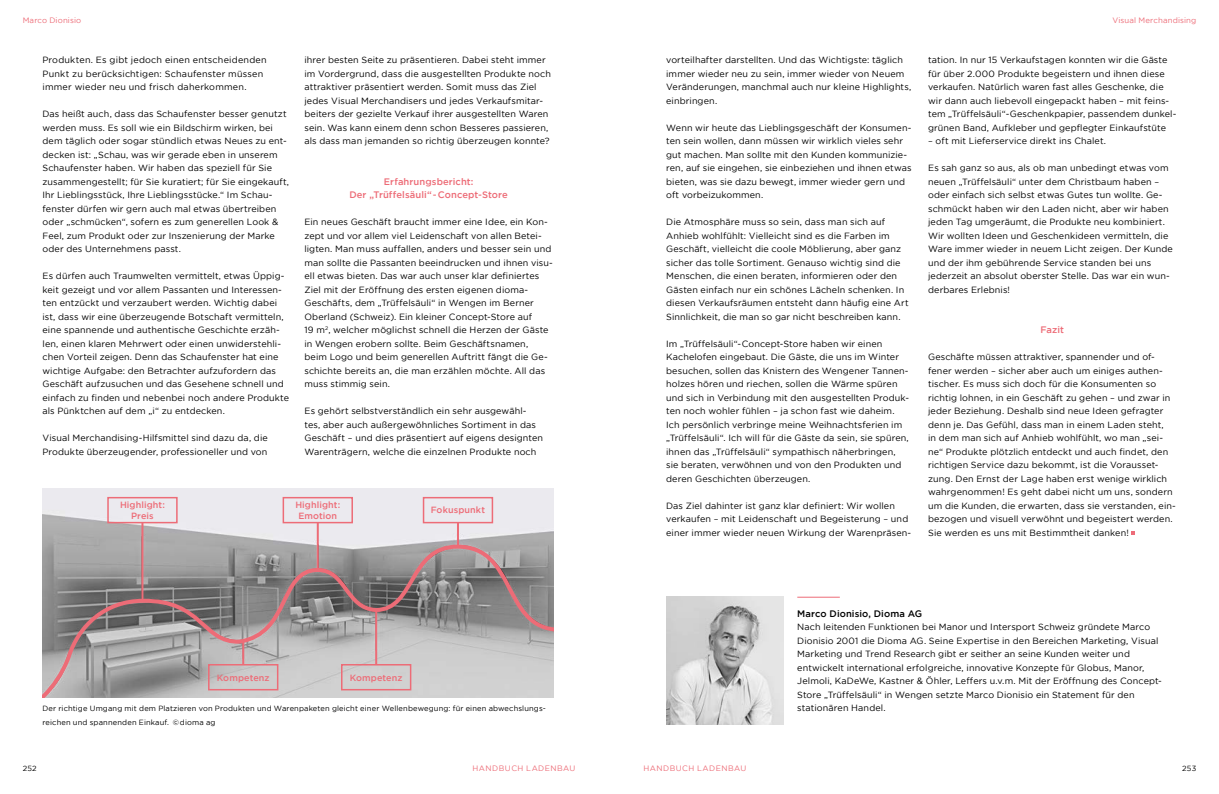
<style>
.page{position:relative;width:1219px;height:794px;background:#fff}
.page>*{position:absolute;margin:0;border:0;box-sizing:border-box;transform-origin:0 0}
.t1{font:500 9.4px/13.5px "Gotham";letter-spacing:.01em;color:#ed6c77;text-align:center}
.t2{font:500 9.4px "Gotham";letter-spacing:.01em;color:#000}
.t3{font:9px/13.5px "Gotham";letter-spacing:.015em;color:#000}
.t4{font:500 9px/10.5px "Gotham";letter-spacing:.01em;color:#ed6c77;text-align:center}
.t5{font:7.8px "Gotham";letter-spacing:.06em;color:#ed6c77}
.t6{font:7.8px "Gotham";letter-spacing:.025em;color:#ed6c77}
.t7{font:7.5px/13.5px "Gotham";letter-spacing:.02em;color:#000}
</style>
<div class="page">
<img style="left:43px;top:489px;width:510px;height:54px">
<img style="left:666px;top:597px;width:118px;height:128px">
<hr style="left:797px;top:597px;width:43px;height:1px;background:#ed6c77">
<hr style="left:317px;top:523px;width:2px;height:46px;background:#ed6c77">
<hr style="left:141px;top:523px;width:2px;height:77px;background:#ed6c77">
<hr style="left:457px;top:523px;width:2px;height:24px;background:#ed6c77">
<svg style="left:43px;top:543px;width:510px;height:154px"></svg>
<div style="left:107px;top:497px;width:71px;height:26px;border:2px solid #ed6c77"></div>
<div style="left:283px;top:497px;width:70px;height:26px;border:2px solid #ed6c77"></div>
<div style="left:423px;top:497px;width:70px;height:26px;border:2px solid #ed6c77"></div>
<hr style="left:375px;top:611px;width:2px;height:53px;background:#ed6c77">
<div style="left:341px;top:664px;width:70px;height:26px;border:2px solid #ed6c77"></div>
<hr style="left:242px;top:642px;width:2px;height:22px;background:#ed6c77">
<div style="left:208px;top:664px;width:70px;height:26px;border:2px solid #ed6c77"></div>
<p class="t6" style="left:23px;top:17px;width:60px">Marco Dionisio</p>
<p class="t6" style="left:1112px;top:17px;width:86px">Visual Merchandising</p>
<p class="t3" style="left:43px;top:54px;width:226px">Produkten. Es gibt jedoch einen entscheidenden<br>Punkt zu berücksichtigen: Schaufenster müssen immer wieder neu und frisch daherkommen.</p>
<p class="t3" style="left:43px;top:108px;width:248px">Das heißt auch, dass das Schaufenster besser genutzt werden muss. Es soll wie ein Bildschirm wirken, bei dem täglich oder sogar stündlich etwas Neues zu ent&shy;decken ist: „Schau, was wir gerade eben in unserem Schaufenster haben. Wir haben das speziell für Sie zusammengestellt; für Sie kuratiert; für Sie eingekauft, Ihr Lieblingsstück, Ihre Lieblingsstücke.“ Im Schau&shy;fenster dürfen wir gern auch mal etwas übertreiben oder „schmücken“, sofern es zum generellen Look &amp; Feel, zum Produkt oder zur Inszenierung der Marke oder des Unternehmens passt.</p>
<p class="t3" style="left:43px;top:270px;width:248px">Es dürfen auch Traumwelten vermittelt, etwas Üppig&shy;keit gezeigt und vor allem Passanten und Interessen&shy;ten entzückt und verzaubert werden. Wichtig dabei ist, dass wir eine überzeugende Botschaft vermitteln, eine spannende und authentische Geschichte erzäh&shy;len, einen klaren Mehrwert oder einen unwiderstehli&shy;chen Vorteil zeigen. Denn das Schaufenster hat eine wichtige Aufgabe: den Betrachter aufzufordern das Geschäft aufzusuchen und das Gesehene schnell und einfach zu finden und nebenbei noch andere Produkte als Pünktchen auf dem „i“ zu entdecken.</p>
<p class="t3" style="left:43px;top:432px;width:227px">Visual Merchandising-Hilfsmittel sind dazu da, die<br>Produkte überzeugender, professioneller und von</p>
<p class="t3" style="left:304px;top:54px;width:248px">ihrer besten Seite zu präsentieren. Dabei steht immer im Vordergrund, dass die ausgestellten Produkte noch attraktiver präsentiert werden. Somit muss das Ziel jedes Visual Merchandisers und jedes Verkaufsmitar&shy;beiters der gezielte Verkauf ihrer ausgestellten Waren sein. Was kann einem denn schon Besseres passieren, als dass man jemanden so richtig überzeugen konnte?</p>
<p class="t1" style="left:349px;top:175px;width:160px">Erfahrungsbericht:<br>Der „Trüffelsäuli“-Concept-Store</p>
<p class="t3" style="left:304px;top:216px;width:250px">Ein neues Geschäft braucht immer eine Idee, ein Kon&shy;zept und vor allem viel Leidenschaft von allen Betei&shy;ligten. Man muss auffallen, anders und besser sein und man sollte die Passanten beeindrucken und ihnen visu&shy;ell etwas bieten. Das war auch unser klar definiertes Ziel mit der Eröffnung des ersten eigenen dioma-Geschäfts, dem „Trüffelsäuli“ in Wengen im Berner Oberland (Schweiz). Ein kleiner Concept-Store auf<br>19 m<sup>2</sup>, welcher möglichst schnell die Herzen der Gäste in Wengen erobern sollte. Beim Geschäftsnamen, beim Logo und beim generellen Auftritt fängt die Ge&shy;schichte bereits an, die man erzählen möchte. All das muss stimmig sein.</p>
<p class="t3" style="left:304px;top:405px;width:240px">Es gehört selbstverständlich ein sehr ausgewähl&shy;tes, aber auch außergewöhnliches Sortiment in das Geschäft – und dies präsentiert auf eigens designten Warenträgern, welche die einzelnen Produkte noch</p>
<p class="t4" style="left:120px;top:500px;width:46px">Highlight:<br>Preis</p>
<p class="t4" style="left:295px;top:500px;width:46px">Highlight:<br>Emotion</p>
<p class="t4" style="left:431px;top:505px;width:56px">Fokuspunkt</p>
<p class="t4" style="left:217px;top:672px;width:54px">Kompetenz</p>
<p class="t4" style="left:350px;top:672px;width:54px">Kompetenz</p>
<p class="t7" style="left:43px;top:702px;width:505px">Der richtige Umgang mit dem Platzieren von Produkten und Warenpaketen gleicht einer Wellenbewegung: für einen abwechslungs&shy;reichen und spannenden Einkauf. ©dioma ag</p>
<p class="t3" style="left:666px;top:54px;width:247px">vorteilhafter darstellten. Und das Wichtigste: täglich immer wieder neu zu sein, immer wieder von Neuem Veränderungen, manchmal auch nur kleine Highlights, einbringen.</p>
<p class="t3" style="left:666px;top:121px;width:247px">Wenn wir heute das Lieblingsgeschäft der Konsumen&shy;ten sein wollen, dann müssen wir wirklich vieles sehr gut machen. Man sollte mit den Kunden kommunizie&shy;ren, auf sie eingehen, sie einbeziehen und ihnen etwas bieten, was sie dazu bewegt, immer wieder gern und oft vorbeizukommen.</p>
<p class="t3" style="left:666px;top:216px;width:244px">Die Atmosphäre muss so sein, dass man sich auf Anhieb wohlfühlt: Vielleicht sind es die Farben im Geschäft, vielleicht die coole Möblierung, aber ganz sicher das tolle Sortiment. Genauso wichtig sind die Menschen, die einen beraten, informieren oder den Gästen einfach nur ein schönes Lächeln schenken. In diesen Verkaufsräumen entsteht dann häufig eine Art Sinnlichkeit, die man so gar nicht beschreiben kann.</p>
<p class="t3" style="left:666px;top:337px;width:244px">Im „Trüffelsäuli“-Concept-Store haben wir einen Kachelofen eingebaut. Die Gäste, die uns im Winter besuchen, sollen das Knistern des Wengener Tannen&shy;holzes hören und riechen, sollen die Wärme spüren und sich in Verbindung mit den ausgestellten Produk&shy;ten noch wohler fühlen – ja schon fast wie daheim.<br>Ich persönlich verbringe meine Weihnachtsferien im „Trüffelsäuli“. Ich will für die Gäste da sein, sie spüren, ihnen das „Trüffelsäuli“ sympathisch näherbringen, sie beraten, verwöhnen und von den Produkten und deren Geschichten überzeugen.</p>
<p class="t3" style="left:666px;top:499px;width:247px">Das Ziel dahinter ist ganz klar definiert: Wir wollen verkaufen – mit Leidenschaft und Begeisterung – und einer immer wieder neuen Wirkung der Warenpräsen-</p>
<p class="t3" style="left:928px;top:54px;width:250px">tation. In nur 15 Verkaufstagen konnten wir die Gäste für über 2.000 Produkte begeistern und ihnen diese verkaufen. Natürlich waren fast alles Geschenke, die wir dann auch liebevoll eingepackt haben – mit feins&shy;tem „Trüffelsäuli“-Geschenkpapier, passendem dunkel&shy;grünen Band, Aufkleber und gepflegter Einkaufstüte</p>
<p class="t3" style="left:928px;top:135px;width:179px">– oft mit Lieferservice direkt ins Chalet.</p>
<p class="t3" style="left:928px;top:162px;width:246px">Es sah ganz so aus, als ob man unbedingt etwas vom neuen „Trüffelsäuli“ unter dem Christbaum haben – oder einfach sich selbst etwas Gutes tun wollte. Ge&shy;schmückt haben wir den Laden nicht, aber wir haben jeden Tag umgeräumt, die Produkte neu kombiniert.<br>Wir wollten Ideen und Geschenkideen vermitteln, die Ware immer wieder in neuem Licht zeigen. Der Kunde und der ihm gebührende Service standen bei uns jederzeit an absolut oberster Stelle. Das war ein wun&shy;derbares Erlebnis!</p>
<p class="t1" style="left:1041px;top:324px;width:25px">Fazit</p>
<p class="t3" style="left:928px;top:351px;width:249px">Geschäfte müssen attraktiver, spannender und of&shy;fener werden – sicher aber auch um einiges authen&shy;tischer. Es muss sich doch für die Konsumenten so richtig lohnen, in ein Geschäft zu gehen – und zwar in jeder Beziehung. Deshalb sind neue Ideen gefragter denn je. Das Gefühl, dass man in einem Laden steht,<br>in dem man sich auf Anhieb wohlfühlt, wo man „sei&shy;ne“ Produkte plötzlich entdeckt und auch findet, den richtigen Service dazu bekommt, ist die Vorausset&shy;zung. Den Ernst der Lage haben erst wenige wirklich wahrgenommen! Es geht dabei nicht um uns, sondern um die Kunden, die erwarten, dass sie verstanden, ein&shy;bezogen und visuell verwöhnt und begeistert werden.<br>Sie werden es uns mit Bestimmtheit danken!</p>
<p class="t2" style="left:797px;top:610px;width:127px">Marco Dionisio, Dioma AG</p>
<p class="t3" style="left:797px;top:621px;width:366px">Nach leitenden Funktionen bei Manor und Intersport Schweiz gründete Marco Dionisio 2001 die Dioma AG. Seine Expertise in den Bereichen Marketing, Visual Marketing und Trend Research gibt er seither an seine Kunden weiter und entwickelt international erfolgreiche, innovative Konzepte für Globus, Manor, Jelmoli, KaDeWe, Kastner &amp; Öhler, Leffers u.v.m. Mit der Eröffnung des Concept-Store „Trüffelsäuli“ in Wengen setzte Marco Dionisio ein Statement für den stationären Handel.</p>
<p class="t7" style="left:23px;top:762px;width:15px">252</p>
<p class="t5" style="left:473px;top:765px;width:104px">HANDBUCH LADENBAU</p>
<p class="t5" style="left:644px;top:765px;width:104px">HANDBUCH LADENBAU</p>
<p class="t7" style="left:1182px;top:762px;width:16px">253</p>
</div>
